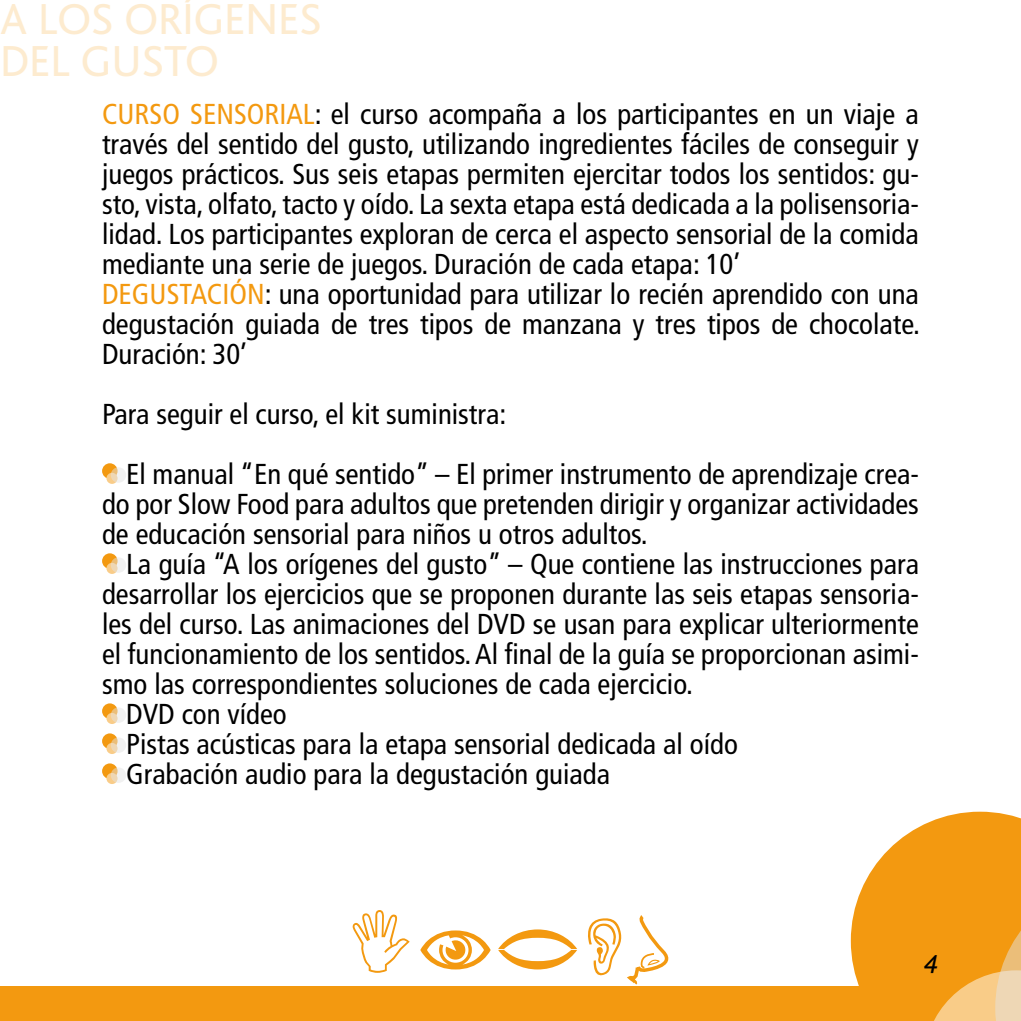
<style>
.page{position:relative;width:1021px;height:1021px;background:#fff}
.page>*{position:absolute;margin:0;border:0;box-sizing:border-box;transform-origin:0 0}
.t1{font:45.3px/42px "Bliss";color:#fdebcf}
.t2{font:condensed 28.8px/30px "Frutiger";color:#000}
.t3{font:italic 27px "Bliss";color:#000}
.s1{color:#f39910}
</style>
<div class="page">
<div style="left:102px;top:463px;width:16px;height:16px;background:#f39910;border-radius:50%"></div>
<div style="left:106px;top:473px;width:12px;height:11px;background:#f9cc88;border-radius:50%"></div>
<svg style="left:111px;top:467px;width:15px;height:16px"></svg>
<div style="left:102px;top:553px;width:16px;height:16px;background:#f39910;border-radius:50%"></div>
<div style="left:106px;top:563px;width:12px;height:11px;background:#f9cc88;border-radius:50%"></div>
<svg style="left:111px;top:557px;width:15px;height:16px"></svg>
<div style="left:102px;top:703px;width:16px;height:16px;background:#f39910;border-radius:50%"></div>
<div style="left:106px;top:713px;width:12px;height:11px;background:#f9cc88;border-radius:50%"></div>
<svg style="left:111px;top:707px;width:15px;height:16px"></svg>
<div style="left:102px;top:733px;width:16px;height:16px;background:#f39910;border-radius:50%"></div>
<div style="left:106px;top:743px;width:12px;height:11px;background:#f9cc88;border-radius:50%"></div>
<svg style="left:111px;top:737px;width:15px;height:16px"></svg>
<div style="left:102px;top:763px;width:16px;height:16px;background:#f39910;border-radius:50%"></div>
<div style="left:106px;top:773px;width:12px;height:11px;background:#f9cc88;border-radius:50%"></div>
<svg style="left:111px;top:767px;width:15px;height:16px"></svg>
<div style="left:0;top:986px;width:1016px;height:34px;background:#f39910"></div>
<svg style="left:850px;top:811px;width:170px;height:209px"></svg>
<svg style="left:352px;top:910px;width:58px;height:62px"></svg>
<svg style="left:420px;top:930px;width:70px;height:39px"></svg>
<svg style="left:498px;top:929px;width:79px;height:40px"></svg>
<svg style="left:588px;top:915px;width:81px;height:70px"></svg>
<h1 class="t1" style="left:0;top:-1px;width:323px">A LOS ORÍGENES<br>DEL GUSTO</h1>
<p class="t2" style="left:102px;top:99px;width:819px"><span class="s1">CURSO SENSORIAL</span>: el curso acompaña a los participantes en un viaje a través del sentido del gusto, utilizando ingredientes fáciles de conseguir y juegos prácticos. Sus seis etapas permiten ejercitar todos los sentidos: gu&shy;sto, vista, olfato, tacto y oído. La sexta etapa está dedicada a la polisensoria&shy;lidad. Los participantes exploran de cerca el aspecto sensorial de la comida mediante una serie de juegos. Duración de cada etapa: 10’<br><span class="s1">DEGUSTACIÓN</span>: una oportunidad para utilizar lo recién aprendido con una degustación guiada de tres tipos de manzana y tres tipos de chocolate.<br>Duración: 30’</p>
<p class="t2" style="left:126px;top:384px;width:794px;line-height:60px;text-indent:-24px">Para seguir el curso, el kit suministra:<br>El manual “En qué sentido” – El primer instrumento de aprendizaje crea-</p>
<p class="t2" style="left:102px;top:489px;width:818px">do por Slow Food para adultos que pretenden dirigir y organizar actividades de educación sensorial para niños u otros adultos.</p>
<p class="t2" style="left:126px;top:549px;width:794px">La guía “A los orígenes del gusto” – Que contiene las instrucciones para</p>
<p class="t2" style="left:102px;top:579px;width:818px">desarrollar los ejercicios que se proponen durante las seis etapas sensoria-</p>
<p class="t2" style="left:102px;top:609px;width:818px">les del curso. Las animaciones del DVD se usan para explicar ulteriormente</p>
<p class="t2" style="left:102px;top:639px;width:818px">el funcionamiento de los sentidos. Al final de la guía se proporcionan asimi-</p>
<p class="t2" style="left:102px;top:669px;width:592px">smo las correspondientes soluciones de cada ejercicio.</p>
<p class="t2" style="left:126px;top:699px;width:162px">DVD con vídeo</p>
<p class="t2" style="left:126px;top:729px;width:613px">Pistas acústicas para la etapa sensorial dedicada al oído</p>
<p class="t2" style="left:126px;top:759px;width:485px">Grabación audio para la degustación guiada</p>
<p class="t3" style="left:923px;top:949px;width:15px">4</p>
</div>
